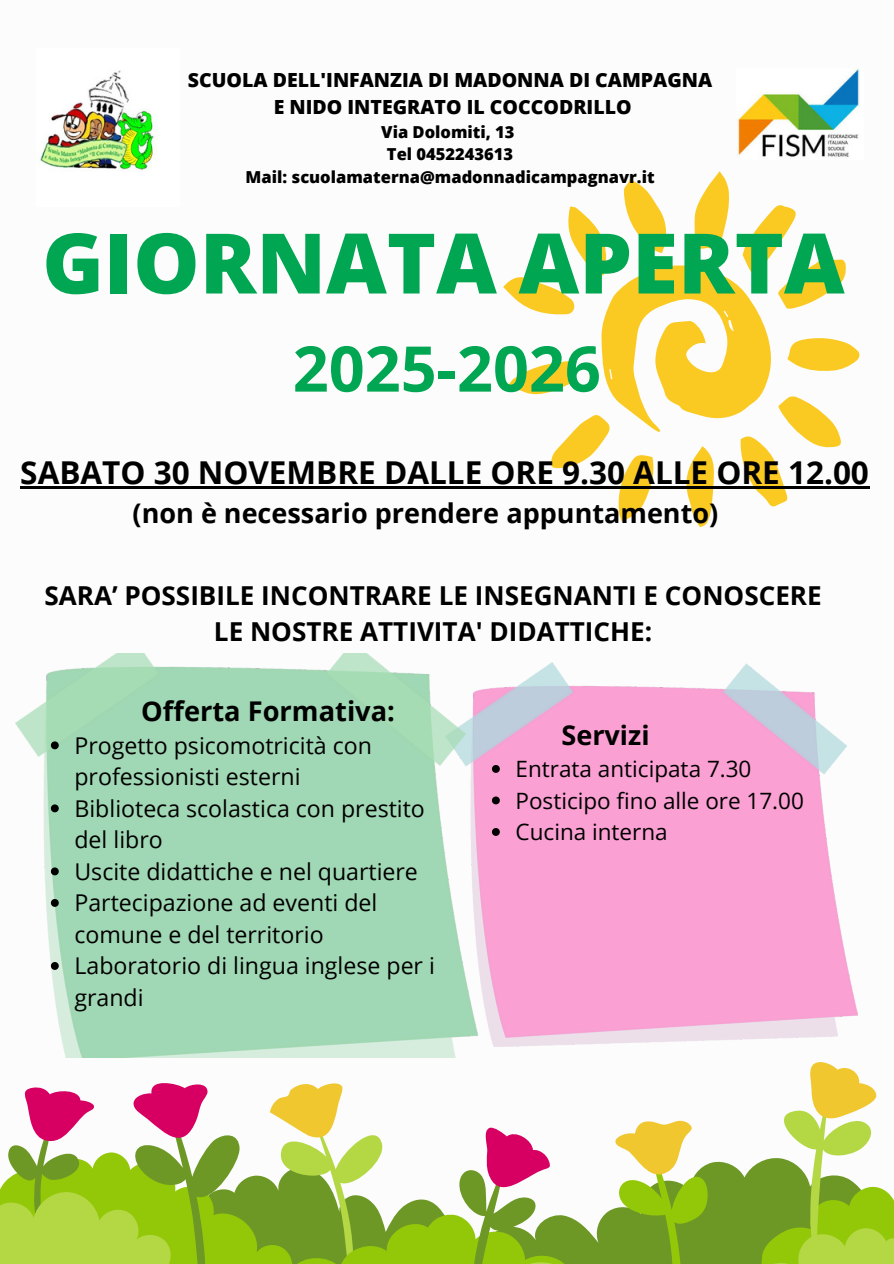
<style>
.page{position:relative;width:894px;height:1264px;background:#fff}
.page>*{position:absolute;margin:0;border:0;box-sizing:border-box;transform-origin:0 0}
.t1{font:800 83.55px "Open Sans";color:#00a651}
.t2{font:700 63px "Open Sans";color:#00a651}
.t3{font:700 31.5px "Open Sans";color:#000}
.t4{font:700 27.15px "Open Sans";color:#000}
.t5{font:700 27px "Open Sans";color:#000}
.t6{font:700 26.1px/36.3px "Open Sans";color:#000;text-align:center}
.t7{font:23.1px/31.5px "Open Sans";color:#000}
.t8{font:22.5px "Open Sans";color:#000}
.t9{font:800 19.5px "Open Sans";color:#000}
.t10{font:800 16.5px "Open Sans";color:#000}
</style>
<div class="page">
<div style="left:0;top:0;width:893px;height:1263px;background:#fbfcfb"></div>
<img style="left:738px;top:69px;width:121px;height:88px">
<img style="left:40px;top:70px;width:117px;height:100px">
<svg style="left:24px;top:1083px;width:184px;height:14px"></svg>
<svg style="left:0;top:1097px;width:893px;height:166px"></svg>
<svg style="left:270px;top:1062px;width:606px;height:119px"></svg>
<img style="left:477px;top:663px;width:380px;height:383px">
<img style="left:16px;top:653px;width:461px;height:404px">
<svg style="left:503px;top:171px;width:356px;height:356px"></svg>
<svg style="left:51px;top:741px;width:8px;height:8px"></svg>
<svg style="left:51px;top:804px;width:8px;height:8px"></svg>
<svg style="left:51px;top:867px;width:8px;height:8px"></svg>
<svg style="left:51px;top:899px;width:8px;height:7px"></svg>
<svg style="left:51px;top:962px;width:8px;height:7px"></svg>
<svg style="left:492px;top:765px;width:7px;height:7px"></svg>
<svg style="left:492px;top:796px;width:7px;height:8px"></svg>
<svg style="left:492px;top:828px;width:7px;height:7px"></svg>
<hr style="left:20px;top:486px;width:849px;height:2px;background:#000">
<h4 class="t9" style="left:188px;top:66px;width:525px">SCUOLA DELL'INFANZIA DI MADONNA DI CAMPAGNA</h4>
<p class="t9" style="left:273px;top:93px;width:359px">E NIDO INTEGRATO IL COCCODRILLO</p>
<h5 class="t10" style="left:381px;top:120px;width:135px">Via Dolomiti, 13</h5>
<p class="t10" style="left:387px;top:142px;width:128px">Tel 0452243613</p>
<p class="t10" style="left:245px;top:165px;width:410px">Mail: scuolamaterna@madonnadicampagnavr.it</p>
<p class="t1" style="left:42px;top:204px;width:803px">GIORNATA APERTA</p>
<p class="t2" style="left:293px;top:324px;width:309px">2025-2026</p>
<p class="t3" style="left:20px;top:450px;width:849px">SABATO 30 NOVEMBRE DALLE ORE 9.30 ALLE ORE 12.00</p>
<p class="t5" style="left:133px;top:494px;width:587px">(non è necessario prendere appuntamento)</p>
<p class="t6" style="left:44px;top:576px;width:778px">SARA’ POSSIBILE INCONTRARE LE INSEGNANTI E CONOSCERE<br>LE NOSTRE ATTIVITA' DIDATTICHE:</p>
<p class="t4" style="left:141px;top:692px;width:255px">Offerta Formativa:</p>
<p class="t7" style="left:74px;top:729px;width:299px">Progetto psicomotricità con professionisti esterni</p>
<p class="t7" style="left:74px;top:792px;width:352px">Biblioteca scolastica con prestito del libro</p>
<h1 class="t7" style="left:74px;top:855px;width:345px">Uscite didattiche e nel quartiere</h1>
<h2 class="t7" style="left:74px;top:886px;width:304px">Partecipazione ad eventi del comune e del territorio</h2>
<h3 class="t7" style="left:74px;top:949px;width:362px">Laboratorio di lingua inglese per i grandi</h3>
<p class="t5" style="left:561px;top:716px;width:89px">Servizi</p>
<p class="t8" style="left:515px;top:753px;width:237px">Entrata anticipata 7.30</p>
<h5 class="t8" style="left:515px;top:784px;width:290px">Posticipo fino alle ore 17.00</h5>
<p class="t8" style="left:515px;top:816px;width:154px">Cucina interna</p>
</div>
